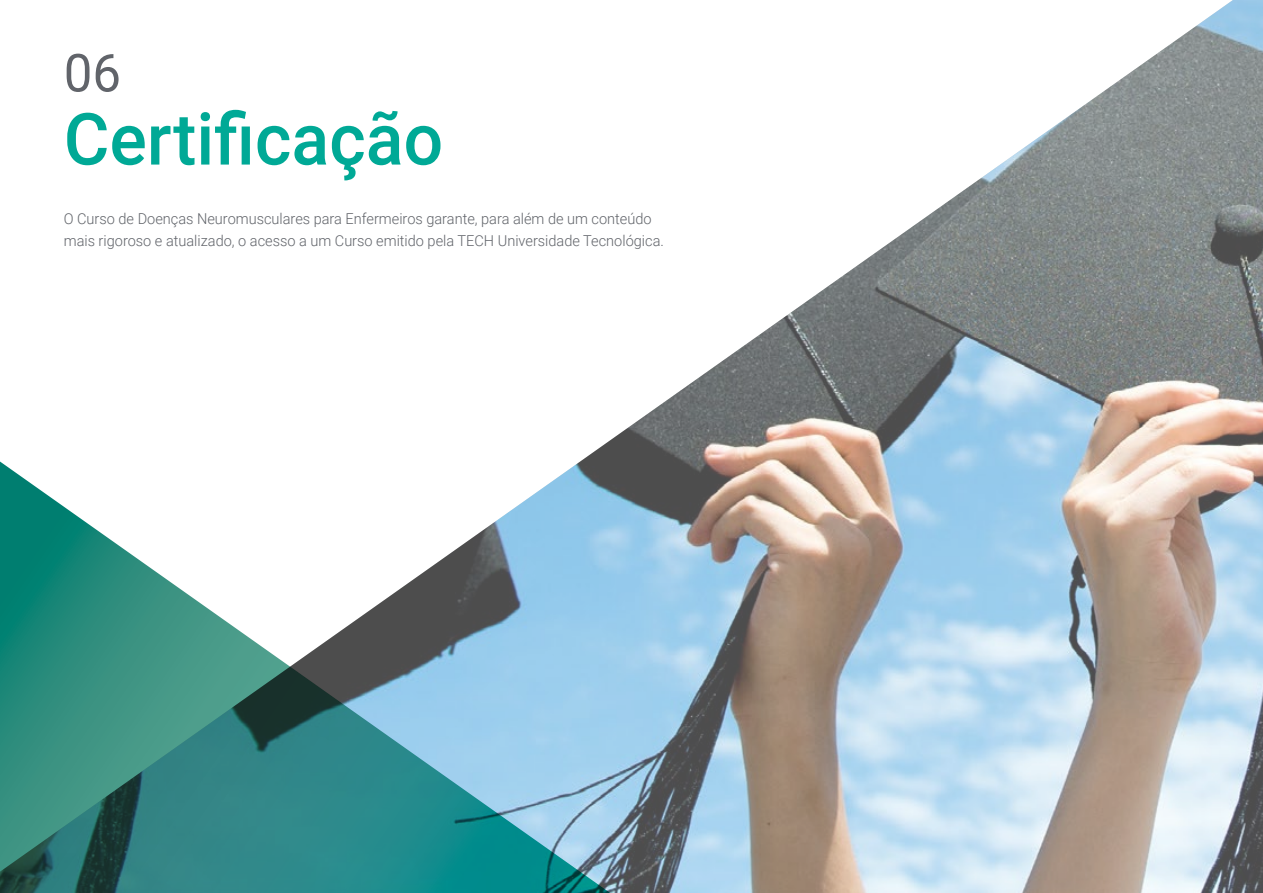
<style>
.page{position:relative;width:1263px;height:893px;background:#fff}
.page>*{position:absolute;margin:0;border:0;box-sizing:border-box;transform-origin:0 0}
.t1{font:500 72px "Roboto";color:#00a996}
.t2{font:52.5px "Roboto";color:#61646a}
.t3{font:300 15px/22.5px "Roboto";color:#61646a}
</style>
<div class="page">
<img style="left:602px;top:0;width:661px;height:893px">
<svg style="left:0;top:446px;width:640px;height:447px"></svg>
<h2 class="t2" style="left:64px;top:36px;width:59px">06</h2>
<h1 class="t1" style="left:64px;top:89px;width:381px">Certificação</h1>
<p class="t3" style="left:64px;top:207px;width:602px">O Curso de Doenças Neuromusculares para Enfermeiros garante, para além de um conteúdo mais rigoroso e atualizado, o acesso a um Curso emitido pela TECH Universidade Tecnológica.</p>
</div>
